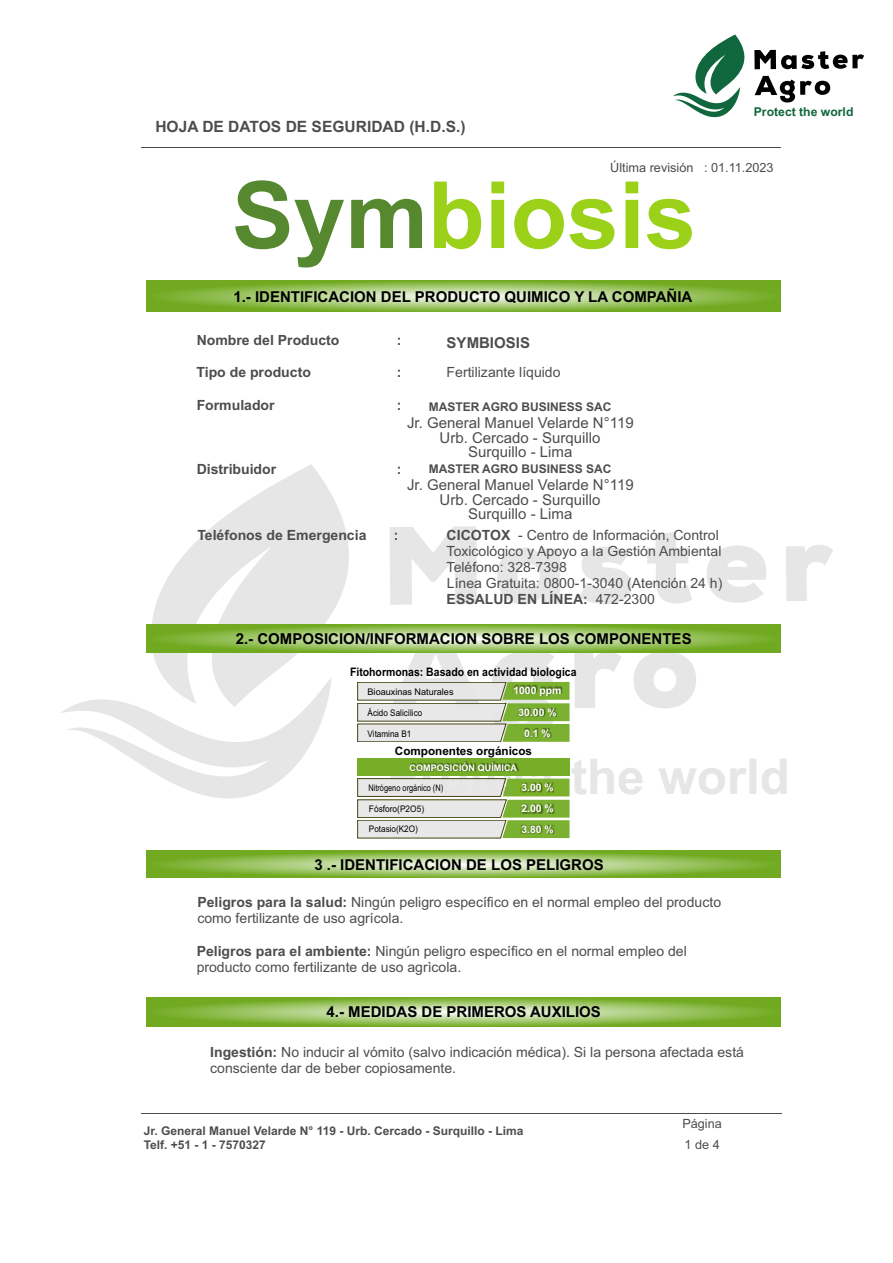
<style>
.page{position:relative;width:893px;height:1263px;background:#fff}
.page>*{position:absolute;margin:0;border:0;box-sizing:border-box;transform-origin:0 0}
.t1{font:700 92.85px "Arial";color:#9bd219}
.t2{font:700 49.35px "Arial";color:#e6e6e6}
.t3{font:700 15.6px "Arial";color:#4d4d4d}
.t4{font:700 15px "Arial";color:#000}
.t5{font:15px/14.4px "Arial";color:#4d4d4d;text-align:center}
.t6{font:700 15px "Arial";color:#4d4d4d}
.t7{font:14.1px/16.2px "Arial";color:#4d4d4d}
.t8{font:700 14.1px "Arial";color:#4d4d4d}
.t9{font:12.75px/20.5px "Arial";color:#4d4d4d}
.t10{font:700 12.15px "Arial";color:#10673d}
.t11{font:700 12px/13.4px "Arial";color:#4d4d4d}
.t12{font:700 11.7px "Arial";color:#000;scale:.9 1}
.t13{font:700 11.7px "Arial";color:#000}
.t14{font:700 10.35px/20.7px "Arial";color:#fff;text-align:center}
.t15{font:9.15px "Arial";color:#000;scale:.9 1}
.t16{font:9.15px "Arial";color:#000;scale:.81 1}
.t17{font:9.15px "Arial";color:#000}
.t18{font:700 9.15px "Arial";color:#fff}
.t19{font:9.15px "Arial";color:#000;scale:.92 1}
.s1{color:#56882f}
.s2{font-weight:700}
</style>
<div class="page">
<svg style="left:390px;top:526px;width:87px;height:79px"></svg>
<svg style="left:497px;top:547px;width:63px;height:58px"></svg>
<svg style="left:580px;top:547px;width:52px;height:57px"></svg>
<svg style="left:647px;top:532px;width:45px;height:72px"></svg>
<svg style="left:707px;top:545px;width:59px;height:58px"></svg>
<svg style="left:786px;top:545px;width:47px;height:56px"></svg>
<svg style="left:634px;top:653px;width:62px;height:56px"></svg>
<svg style="left:152px;top:464px;width:197px;height:213px;fill:#e6e6e6"></svg>
<svg style="left:61px;top:677px;width:270px;height:121px"></svg>
<svg style="left:146px;top:280px;width:635px;height:32px;background:#95c05a"></svg>
<svg style="left:146px;top:624px;width:635px;height:29px;background:#85b641"></svg>
<svg style="left:146px;top:997px;width:635px;height:29px;background:#95c05a"></svg>
<svg style="left:146px;top:851px;width:635px;height:26px;background:#96c05c"></svg>
<hr style="left:142px;top:147px;width:639px;height:1px;background:#4d4d4d">
<svg style="left:673px;top:34px;width:191px;height:83px"></svg>
<hr style="left:142px;top:1113px;width:640px;height:1px;background:#4d4d4d">
<div style="left:357px;top:758px;width:213px;height:18px;background:#76ae28"></div>
<svg style="left:357px;top:631px;width:265px;height:111px"></svg>
<div style="left:518px;top:707px;width:39px;height:10px;background:#231f20;opacity:.49"></div>
<div style="left:523px;top:728px;width:28px;height:10px;background:#231f20;opacity:.49"></div>
<svg style="left:357px;top:778px;width:213px;height:60px;background:#c1ceab"></svg>
<div style="left:521px;top:824px;width:33px;height:10px;background:#231f20;opacity:.49"></div>
<div style="left:408px;top:761px;width:110px;height:12px;background:#000;opacity:.49"></div>
<div style="left:513px;top:685px;width:49px;height:12px;background:#231f20;opacity:.49"></div>
<p class="t3" style="left:155px;top:120px;width:312px">HOJA DE DATOS DE SEGURIDAD (H.D.S.)</p>
<p class="t10" style="left:754px;top:107px;width:101px">Protect the world</p>
<p class="t9" style="left:610px;top:159px;width:165px">Última revisión : 01.11.2023</p>
<h1 class="t1" style="left:232px;top:180px;width:466px"><span class="s1">Sym</span>biosis</h1>
<p class="t4" style="left:233px;top:291px;width:460px">1.- IDENTIFICACION DEL PRODUCTO QUIMICO Y LA COMPAÑIA</p>
<p class="t8" style="left:197px;top:334px;width:144px">Nombre del Producto</p>
<p class="t8" style="left:397px;top:334px;width:6px">:</p>
<p class="t8" style="left:196px;top:367px;width:116px">Tipo de producto</p>
<p class="t8" style="left:397px;top:367px;width:6px">:</p>
<p class="t7" style="left:447px;top:366px;width:115px">Fertilizante líquido</p>
<p class="t8" style="left:197px;top:399px;width:80px">Formulador</p>
<p class="t8" style="left:397px;top:399px;width:6px">:</p>
<p class="t6" style="left:447px;top:337px;width:85px">SYMBIOSIS</p>
<p class="t11" style="left:429px;top:401px;width:184px">MASTER AGRO BUSINESS SAC</p>
<p class="t5" style="left:407px;top:417px;width:228px">Jr. General Manuel Velarde N°119<br>Urb. Cercado - Surquillo<br>Surquillo - Lima</p>
<p class="t8" style="left:197px;top:464px;width:81px">Distribuidor</p>
<p class="t8" style="left:397px;top:464px;width:6px">:</p>
<p class="t11" style="left:429px;top:464px;width:184px">MASTER AGRO BUSINESS SAC</p>
<p class="t5" style="left:407px;top:479px;width:228px">Jr. General Manuel Velarde N°119</p>
<p class="t5" style="left:439px;top:493px;width:162px">Urb. Cercado - Surquillo<br>Surquillo - Lima</p>
<p class="t8" style="left:197px;top:529px;width:171px">Teléfonos de Emergencia</p>
<p class="t8" style="left:394px;top:529px;width:6px">:</p>
<p class="t7" style="left:447px;top:528px;width:277px"><span class="s2">CICOTOX</span> - Centro de Información, Control Toxicológico y Apoyo a la Gestión Ambiental Teléfono: 328-7398<br>Línea Gratuita: 0800-1-3040 (Atención 24 h)<br><span class="s2">ESSALUD EN LÍNEA:</span> 472-2300</p>
<p class="t4" style="left:236px;top:633px;width:457px">2.- COMPOSICION/INFORMACION SOBRE LOS COMPONENTES</p>
<p class="t12" style="left:350px;top:668px;width:253px">Fitohormonas: Basado en actividad biologica</p>
<p class="t17" style="left:368px;top:688px;width:87px">Bioauxinas Naturales</p>
<p class="t14" style="left:513px;top:681px;width:49px">1000 ppm</p>
<p class="t15" style="left:368px;top:710px;width:62px">Ácido Salicílico</p>
<p class="t15" style="left:368px;top:730px;width:50px">Vitamina B1</p>
<p class="t14" style="left:518px;top:703px;width:40px">30.00 %<br>0.1 %</p>
<p class="t13" style="left:395px;top:746px;width:139px">Componentes orgánicos</p>
<h2 class="t2" style="left:387px;top:758px;width:404px">Protect the world</h2>
<p class="t18" style="left:409px;top:765px;width:109px">COMPOSICIÓN QUÍMICA</p>
<p class="t14" style="left:521px;top:778px;width:34px;line-height:21.1px;text-align:left">3.00 %<br>2.00 %</p>
<p class="t16" style="left:368px;top:784px;width:94px">Nitrógeno orgánico (N)</p>
<p class="t19" style="left:369px;top:805px;width:61px">Fósforo(P2O5)</p>
<p class="t15" style="left:369px;top:826px;width:56px">Potasio(K2O)</p>
<p class="t14" style="left:521px;top:820px;width:34px">3.80 %</p>
<p class="t4" style="left:314px;top:859px;width:291px">3 .- IDENTIFICACION DE LOS PELIGROS</p>
<p class="t7" style="left:197px;top:895px;width:525px"><span class="s2">Peligros para la salud:</span> Ningún peligro específico en el normal empleo del producto como fertilizante de uso agrícola.</p>
<p class="t7" style="left:197px;top:944px;width:492px"><span class="s2">Peligros para el ambiente:</span> Ningún peligro específico en el normal empleo del producto como fertilizante de uso agrìcola.</p>
<p class="t4" style="left:326px;top:1006px;width:276px">4.- MEDIDAS DE PRIMEROS AUXILIOS</p>
<p class="t7" style="left:210px;top:1045px;width:535px"><span class="s2">Ingestión:</span> No inducir al vómito (salvo indicación médica). Si la persona afectada está consciente dar de beber copiosamente.</p>
<p class="t11" style="left:144px;top:1126px;width:381px">Jr. General Manuel Velarde N° 119 - Urb. Cercado - Surquillo - Lima<br>Telf. +51 - 1 - 7570327</p>
<p class="t9" style="left:682px;top:1114px;width:41px">Página<br>1 de 4</p>
</div>
